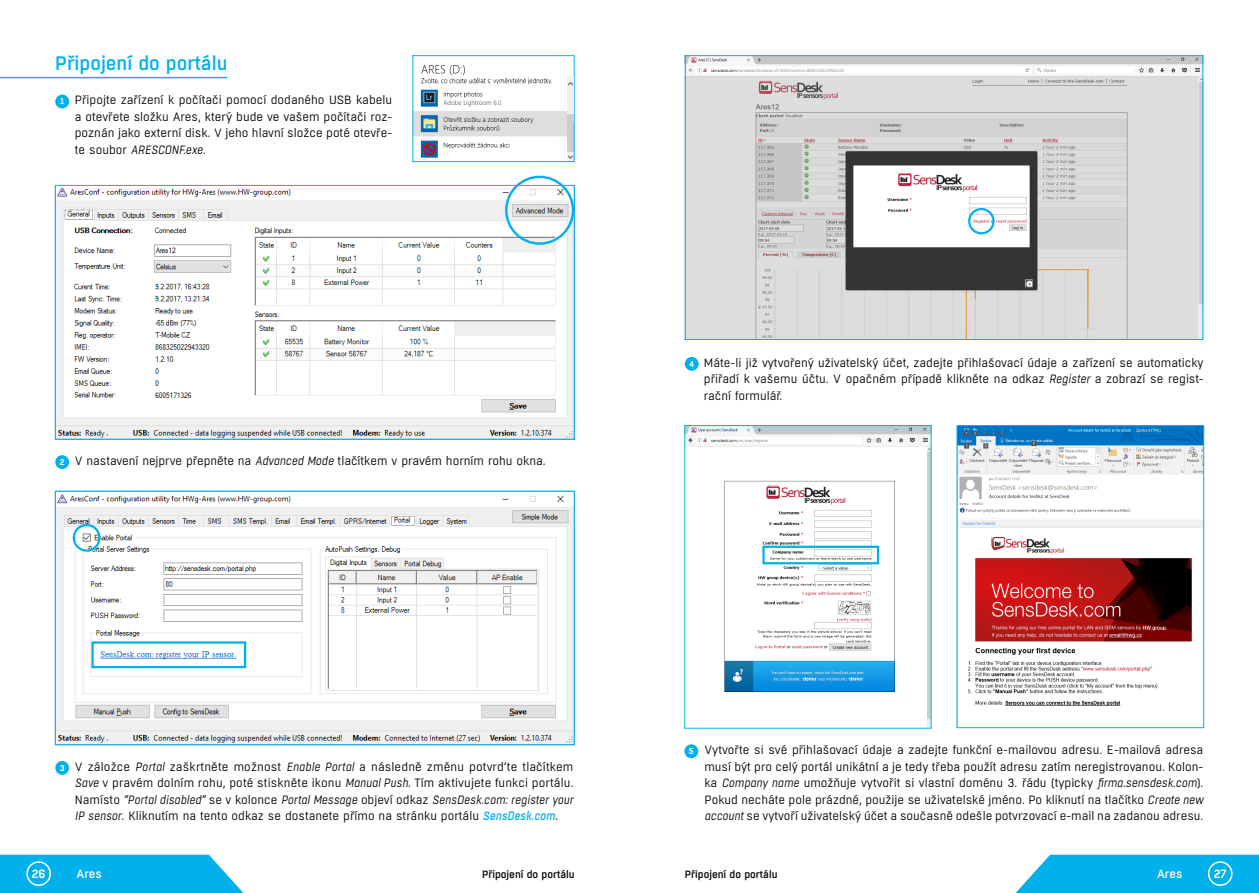
<style>
.page{position:relative;width:1259px;height:893px;background:#fff}
.page>*{position:absolute;margin:0;border:0;box-sizing:border-box;transform-origin:0 0}
.t1{font:500 19.5px "Boxed";color:#00b1eb}
.t2{font:12px/16.5px "Boxed";color:#000;text-align:justify}
.t3{font:500 12px "Boxed";color:#fff}
.t4{font:600 12px "Boxed";color:#fff}
.t5{font:500 10.5px "Boxed";color:#000}
.t6{font:600 8.4px "Boxed";color:#fff}
.s1{font-style:italic}
.s2{font-weight:600;font-size:8.4px;color:#fff}
.s3{font-weight:500;font-style:italic;color:#00b1eb}
</style>
<div class="page">
<svg style="left:0;top:855px;width:244px;height:38px;background:#13b6ec"></svg>
<svg style="left:1015px;top:855px;width:244px;height:38px;background:#14b7ec"></svg>
<div style="left:26px;top:861px;width:25px;height:25px;border:2px solid #fff;border-radius:50%"></div>
<div style="left:1208px;top:861px;width:24px;height:25px;border:2px solid #fff;border-radius:50%"></div>
<div style="left:55px;top:95px;width:14px;height:13px;background:#00b1eb;border-radius:50%"></div>
<div style="left:55px;top:455px;width:14px;height:14px;background:#00b1eb;border-radius:50%"></div>
<div style="left:55px;top:761px;width:14px;height:14px;background:#00b1eb;border-radius:50%"></div>
<img style="left:687px;top:57px;width:514px;height:281px">
<div style="left:685px;top:55px;width:518px;height:285px;border:1px solid #00b1eb"></div>
<div style="left:685px;top:357px;width:13px;height:14px;background:#00b1eb;border-radius:50%"></div>
<div style="left:968px;top:208px;width:26px;height:26px;border:2px solid #00b1eb;border-radius:50%"></div>
<img style="left:57px;top:222px;width:515px;height:216px">
<img style="left:57px;top:187px;width:515px;height:35px">
<div style="left:55px;top:185px;width:519px;height:255px;border:1px solid #00b1eb"></div>
<div style="left:505px;top:176px;width:69px;height:69px;border:2px solid #00b1eb;border-radius:50%"></div>
<img style="left:57px;top:720px;width:515px;height:23px">
<img style="left:57px;top:543px;width:515px;height:177px">
<img style="left:57px;top:494px;width:515px;height:49px">
<div style="left:73px;top:524px;width:28px;height:28px;border:2px solid #00b1eb;border-radius:50%"></div>
<div style="left:91px;top:641px;width:155px;height:27px;border:2px solid #00b1eb"></div>
<div style="left:55px;top:491px;width:519px;height:254px;border:1px solid #00b1eb"></div>
<img style="left:414px;top:87px;width:154px;height:73px">
<img style="left:421px;top:78px;width:131px;height:5px">
<img style="left:568px;top:124px;width:4px;height:36px">
<img style="left:421px;top:65px;width:44px;height:11px">
<div style="left:412px;top:55px;width:162px;height:107px;border:1px solid #00b1eb"></div>
<div style="left:684px;top:744px;width:14px;height:14px;background:#00b1eb;border-radius:50%"></div>
<img style="left:568px;top:77px;width:6px;height:47px">
<img style="left:958px;top:427px;width:244px;height:279px">
<div style="left:1193px;top:546px;width:10px;height:15px;background:#fff"></div>
<div style="left:956px;top:425px;width:248px;height:303px;border:1px solid #00b1eb"></div>
<hr style="left:0;top:77px;width:227px;height:1px;background:#00b1eb">
<img style="left:686px;top:427px;width:139px;height:20px">
<img style="left:724px;top:480px;width:101px;height:212px">
<div style="left:762px;top:546px;width:117px;height:18px;border:2px solid #00b1eb"></div>
<img style="left:825px;top:427px;width:104px;height:300px">
<h1 class="t1" style="left:55px;top:51px;width:174px">Připojení do portálu</h1>
<p class="t6" style="left:60px;top:96px;width:5px">1</p>
<p class="t2" style="left:75px;top:92px;width:319px">Připojte zařízení k počítači pomocí dodaného USB kabelu a otevřete složku Ares, který bude ve vašem počítači roz&shy;poznán jako externí disk. V jeho hlavní složce poté otevře&shy;te soubor <span class="s1">ARESCONF.exe</span>.</p>
<p class="t2" style="left:60px;top:453px;width:487px"><span class="s2">2</span> V nastavení nejprve přepněte na <span class="s1">Advanced Mode</span> tlačítkem v pravém horním rohu okna.</p>
<p class="t2" style="left:75px;top:759px;width:500px;text-indent:-15px"><span class="s2">3</span> V záložce <span class="s1">Portal</span> zaškrtněte možnost <span class="s1">Enable Portal</span> a následně změnu potvrďte tlačítkem <span class="s1">Save</span> v pravém dolním rohu, poté stiskněte ikonu <span class="s1">Manual Push</span>. Tím aktivujete funkci portálu.<br>Namísto <span class="s1">“Portal disabled”</span> se v kolonce <span class="s1">Portal Message</span> objeví odkaz <span class="s1">SensDesk.com: register your IP sensor</span>. Kliknutím na tento odkaz se dostanete přímo na stránku portálu <span class="s3">SensDesk.com</span>.</p>
<p class="t6" style="left:689px;top:358px;width:6px">4</p>
<p class="t2" style="left:704px;top:354px;width:501px">Máte-li již vytvořený uživatelský účet, zadejte přihlašovací údaje a zařízení se automaticky přiřadí k vašemu účtu. V opačném případě klikněte na odkaz <span class="s1">Register</span> a zobrazí se regist&shy;rační formulář.</p>
<p class="t6" style="left:689px;top:746px;width:6px">5</p>
<p class="t2" style="left:704px;top:742px;width:500px">Vytvořte si své přihlašovací údaje a zadejte funkční e-mailovou adresu. E-mailová adresa musí být pro celý portál unikátní a je tedy třeba použít adresu zatím neregistrovanou. Kolon&shy;ka <span class="s1">Company name</span> umožňuje vytvořit si vlastní doménu 3. řádu (typicky <span class="s1">firma.sensdesk.com</span>).<br>Pokud necháte pole prázdné, použije se uživatelské jméno. Po kliknutí na tlačítko <span class="s1">Create new account</span> se vytvoří uživatelský účet a současně odešle potvrzovací e-mail na zadanou adresu.</p>
<p class="t4" style="left:32px;top:866px;width:15px">26</p>
<p class="t3" style="left:77px;top:866px;width:27px">Ares</p>
<p class="t3" style="left:1123px;top:868px;width:62px">Damocles2</p>
<p class="t3" style="left:1157px;top:866px;width:27px">Ares</p>
<p class="t4" style="left:1213px;top:866px;width:14px">27</p>
<p class="t5" style="left:482px;top:868px;width:94px">Připojení do portálu</p>
<p class="t5" style="left:685px;top:868px;width:94px">Připojení do portálu</p>
</div>
